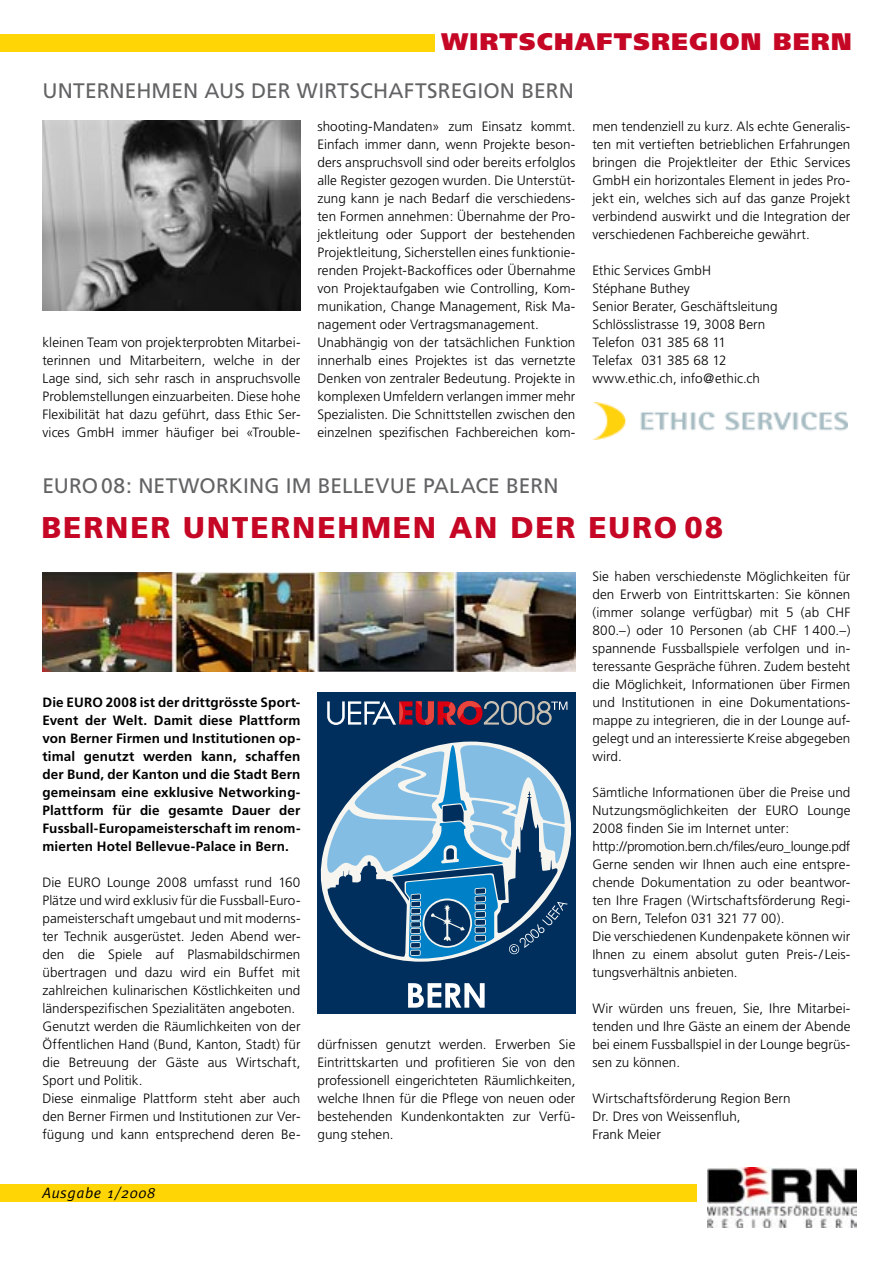
<style>
.page{position:relative;width:893px;height:1263px;background:#fff}
.page>*{position:absolute;margin:0;border:0;box-sizing:border-box;transform-origin:0 0}
.t1{font:900 30px "Frutiger";letter-spacing:.06em;color:#c50625}
.t2{font:900 24px "Frutiger";letter-spacing:.06em;color:#c50625}
.t3{font:21px "Frutiger";letter-spacing:.005em;color:#626364}
.t4{font:italic 15px "Meta";letter-spacing:.04em;color:#000}
.t5{font:300 13.5px/18px "Frutiger";letter-spacing:.005em;color:#000}
.t6{font:700 13.5px/18px "Frutiger";letter-spacing:.01em;color:#000;text-align:justify}
</style>
<div class="page">
<div style="left:0;top:1185px;width:696px;height:17px;background:#ffd506"></div>
<div style="left:0;top:34px;width:435px;height:17px;background:#ffd506"></div>
<img style="left:707px;top:1167px;width:149px;height:60px">
<img style="left:43px;top:572px;width:532px;height:99px">
<div style="left:317px;top:692px;width:258px;height:321px;background:#002f5d"></div>
<svg style="left:327px;top:701px;width:240px;height:24px;background:#5b4c68"></svg>
<svg style="left:408px;top:983px;width:77px;height:25px"></svg>
<svg style="left:317px;top:741px;width:258px;height:221px;background:#0f3b66"></svg>
<svg style="left:323px;top:743px;width:245px;height:217px;background:#5586aa"></svg>
<img style="left:592px;top:402px;width:255px;height:38px">
<img style="left:43px;top:120px;width:257px;height:191px">
<h2 class="t2" style="left:441px;top:27px;width:412px">WIRTSCHAFTSREGION BERN</h2>
<h3 class="t3" style="left:43px;top:79px;width:15px">UNTERNEH</h3>
<h3 class="t3" style="left:152px;top:79px;width:67px">MEN AUS</h3>
<h3 class="t3" style="left:251px;top:79px;width:88px">DER WIRTSCHA</h3>
<h3 class="t3" style="left:404px;top:79px;width:24px">FTSRE</h3>
<h3 class="t3" style="left:462px;top:79px;width:85px">GION BERN</h3>
<p class="t5" style="left:43px;top:333px;width:259px;text-align:justify">kleinen Team von projekterprobten Mitarbei&shy;terinnen und Mitarbeitern, welche in der Lage sind, sich sehr rasch in anspruchsvolle Problemstellungen einzuarbeiten. Diese hohe Flexibilität hat dazu geführt, dass Ethic Ser&shy;vices GmbH immer häufiger bei «Trouble-</p>
<p class="t5" style="left:317px;top:117px;width:259px">shooting-Mandaten» zum Einsatz kommt.<br>Einfach immer dann, wenn Projekte beson&shy;ders anspruchsvoll sind oder bereits erfolglos alle Register gezogen wurden. Die Unterstüt&shy;zung kann je nach Bedarf die verschiedens&shy;ten Formen annehmen: Übernahme der Pro&shy;jektleitung oder Support der bestehenden Projektleitung, Sicherstellen eines funktionie&shy;renden Projekt-Backoffices oder Übernahme von Projektaufgaben wie Controlling, Kom&shy;munikation, Change Management, Risk Ma&shy;nagement oder Vertragsmanagement.<br>Unabhängig von der tatsächlichen Funktion innerhalb eines Projektes ist das vernetzte Denken von zentraler Bedeutung. Projekte in komplexen Umfeldern verlangen immer mehr Spezialisten. Die Schnittstellen zwischen den einzelnen spezifischen Fachbereichen kom-</p>
<p class="t5" style="left:592px;top:117px;width:259px;text-align:justify">men tendenziell zu kurz. Als echte Generalis&shy;ten mit vertieften betrieblichen Erfahrungen bringen die Projektleiter der Ethic Services GmbH ein horizontales Element in jedes Pro&shy;jekt ein, welches sich auf das ganze Projekt verbindend auswirkt und die Integration der verschiedenen Fachbereiche gewährt.</p>
<p class="t5" style="left:592px;top:261px;width:187px">Ethic Services GmbH<br>Stéphane Buthey<br>Senior Berater, Geschäftsleitung<br>Schlösslistrasse 19, 3008 Bern<br>Telefon 031 385 68 11<br>Telefax 031 385 68 12 www.ethic.ch, info@ethic.ch</p>
<h3 class="t3" style="left:43px;top:473px;width:518px">EURO 08: N ETWORKI NG IM BELLEVUE PALACE BERN</h3>
<h1 class="t1" style="left:41px;top:510px;width:44px">BERNER</h1>
<h1 class="t1" style="left:183px;top:510px;width:48px">UNTERNEHMEN</h1>
<h1 class="t1" style="left:449px;top:510px;width:25px">AN</h1>
<h1 class="t1" style="left:510px;top:510px;width:22px">DER</h1>
<h1 class="t1" style="left:588px;top:510px;width:136px">EURO 08</h1>
<p class="t6" style="left:43px;top:693px;width:259px">Die EURO 2008 ist der drittgrösste Sport-Event der Welt. Damit diese Plattform von Berner Firmen und Institutionen op&shy;timal genutzt werden kann, schaffen der Bund, der Kanton und die Stadt Bern gemeinsam eine exklusive Networking-Plattform für die gesamte Dauer der Fussball-Europameisterschaft im renom&shy;mierten Hotel Bellevue-Palace in Bern.</p>
<p class="t5" style="left:43px;top:873px;width:259px">Die EURO Lounge 2008 umfasst rund 160<br>Plätze und wird exklusiv für die Fussball-Euro&shy;pameisterschaft umgebaut und mit moderns&shy;ter Technik ausgerüstet. Jeden Abend wer&shy;den die Spiele auf Plasmabildschirmen übertragen und dazu wird ein Buffet mit zahlreichen kulinarischen Köstlichkeiten und länderspezifischen Spezialitäten angeboten.<br>Genutzt werden die Räumlichkeiten von der Öffentlichen Hand (Bund, Kanton, Stadt) für die Betreuung der Gäste aus Wirtschaft, Sport und Politik.<br>Diese einmalige Plattform steht aber auch den Berner Firmen und Institutionen zur Ver&shy;fügung und kann entsprechend deren Be-</p>
<p class="t5" style="left:317px;top:1035px;width:259px;text-align:justify">dürfnissen genutzt werden. Erwerben Sie Eintrittskarten und profitieren Sie von den professionell eingerichteten Räumlichkeiten, welche Ihnen für die Pflege von neuen oder bestehenden Kundenkontakten zur Verfü&shy;gung stehen.</p>
<p class="t5" style="left:592px;top:567px;width:259px;text-align:justify">Sie haben verschiedenste Möglichkeiten für den Erwerb von Eintrittskarten: Sie können (immer solange verfügbar) mit 5 (ab CHF 800.–) oder 10 Personen (ab CHF 1400.–) spannende Fussballspiele verfolgen und in&shy;teressante Gespräche führen. Zudem besteht die Möglichkeit, Informationen über Firmen und Institutionen in eine Dokumentations&shy;mappe zu integrieren, die in der Lounge auf&shy;gelegt und an interessierte Kreise abgegeben wird.</p>
<p class="t5" style="left:592px;top:783px;width:259px">Sämtliche Informationen über die Preise und Nutzungsmöglichkeiten der EURO Lounge 2008 finden Sie im Internet unter: http://promotion.bern.ch/files/euro_lounge.pdf Gerne senden wir Ihnen auch eine entspre&shy;chende Dokumentation zu oder beantwor&shy;ten Ihre Fragen (Wirtschaftsförderung Regi&shy;on Bern, Telefon 031 321 77 00).<br>Die verschiedenen Kundenpakete können wir Ihnen zu einem absolut guten Preis-/ Leis&shy;tungsverhältnis anbieten.</p>
<p class="t5" style="left:592px;top:999px;width:259px;text-align:justify">Wir würden uns freuen, Sie, Ihre Mitarbei&shy;tenden und Ihre Gäste an einem der Abende bei einem Fussballspiel in der Lounge begrüs&shy;sen zu können.</p>
<p class="t5" style="left:592px;top:1089px;width:200px">Wirtschaftsförderung Region Bern<br>Dr. Dres von Weissenfluh,<br>Frank Meier</p>
<p class="t4" style="left:43px;top:1184px;width:114px">Ausgabe 1/2008</p>
</div>
